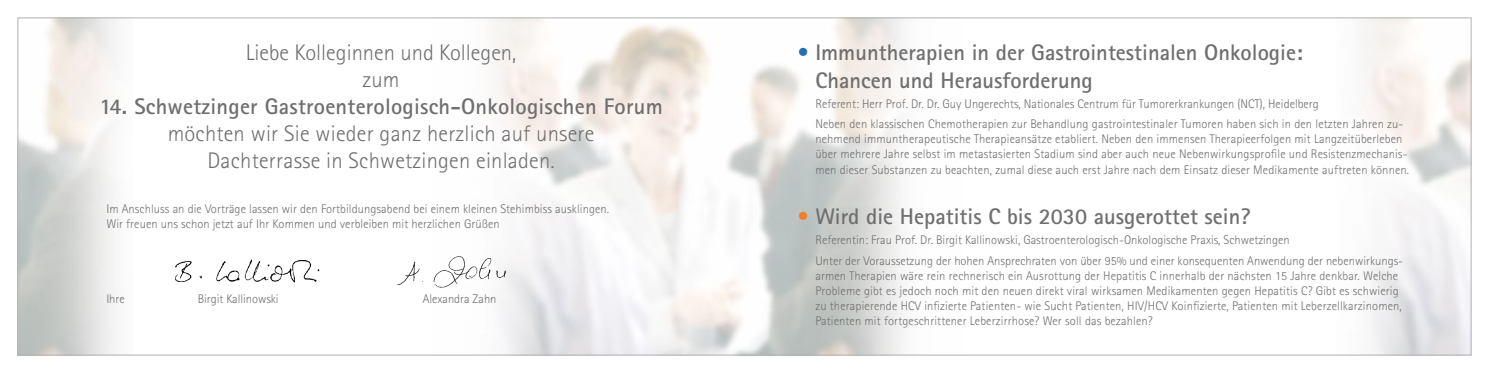
<style>
.page{position:relative;width:1489px;height:373px;background:#fff}
.page>*{position:absolute;margin:0;border:0;box-sizing:border-box;transform-origin:0 0}
.t1{font:700 22.5px/27px "AT Rotis Sans Serif";color:#706f6f}
.t2{font:300 22.5px/27px "AT Rotis Sans Serif";letter-spacing:.01em;color:#706f6f;text-align:center}
.t3{font:300 12.5px/15px "AT Rotis Sans Serif";letter-spacing:.01em;color:#706f6f}
.s1{font-weight:300;color:#276eaa}
.s2{font-weight:300;color:#f08026}
</style>
<div class="page">
<img style="left:175px;top:259px;width:145px;height:24px">
<img style="left:397px;top:251px;width:121px;height:40px">
<h1 class="t2" style="left:246px;top:39px;width:272px">Liebe Kolleginnen und Kollegen, zum</h1>
<h1 class="t1" style="left:99px;top:92px;width:564px">14. Schwetzinger Gastroenterologisch-Onkologischen Forum</h1>
<h1 class="t2" style="left:168px;top:120px;width:428px">möchten wir Sie wieder ganz herzlich auf unsere<br>Dachterrasse in Schwetzingen einladen.</h1>
<p class="t3" style="left:106px;top:201px;width:504px">Im Anschluss an die Vorträge lassen wir den Fortbildungsabend bei einem kleinen Stehimbiss ausklingen.<br>Wir freuen uns schon jetzt auf Ihr Kommen und verbleiben mit herzlichen Grüßen</p>
<p class="t3" style="left:106px;top:291px;width:20px">Ihre</p>
<p class="t3" style="left:198px;top:291px;width:82px">Birgit Kallinowski</p>
<p class="t3" style="left:423px;top:291px;width:75px">Alexandra Zahn</p>
<h1 class="t1" style="left:815px;top:39px;width:489px;text-indent:-18px"><span class="s1">•</span> Immuntherapien in der Gastrointestinalen Onkologie:<br>Chancen und Herausforderung</h1>
<p class="t3" style="left:815px;top:93px;width:589px;line-height:20.8px">Referent: Herr Prof. Dr. Dr. Guy Ungerechts, Nationales Centrum für Tumorerkrankungen (NCT), Heidelberg<br>Neben den klassischen Chemotherapien zur Behandlung gastrointestinaler Tumoren haben sich in den letzten Jahren zu-</p>
<p class="t3" style="left:815px;top:131px;width:595px">nehmend immuntherapeutische Therapieansätze etabliert. Neben den immensen Therapieerfolgen mit Langzeitüberleben über mehrere Jahre selbst im metastasierten Stadium sind aber auch neue Nebenwirkungsprofile und Resistenzmechanis&shy;men dieser Substanzen zu beachten, zumal diese auch erst Jahre nach dem Einsatz dieser Medikamente auftreten können.</p>
<h1 class="t1" style="left:797px;top:202px;width:454px"><span class="s2">•</span> Wird die Hepatitis C bis 2030 ausgerottet sein?</h1>
<p class="t3" style="left:815px;top:228px;width:589px;line-height:21.4px">Referentin: Frau Prof. Dr. Birgit Kallinowski, Gastroenterologisch-Onkologische Praxis, Schwetzingen<br>Unter der Voraussetzung der hohen Ansprechraten von über 95% und einer konsequenten Anwendung der nebenwirkungs-</p>
<p class="t3" style="left:815px;top:268px;width:588px">armen Therapien wäre rein rechnerisch ein Ausrottung der Hepatitis C innerhalb der nächsten 15 Jahre denkbar. Welche Probleme gibt es jedoch noch mit den neuen direkt viral wirksamen Medikamenten gegen Hepatitis C? Gibt es schwierig zu therapierende HCV infizierte Patienten- wie Sucht Patienten, HIV/HCV Koinfizierte, Patienten mit Leberzellkarzinomen, Patienten mit fortgeschrittener Leberzirrhose? Wer soll das bezahlen?</p>
</div>
